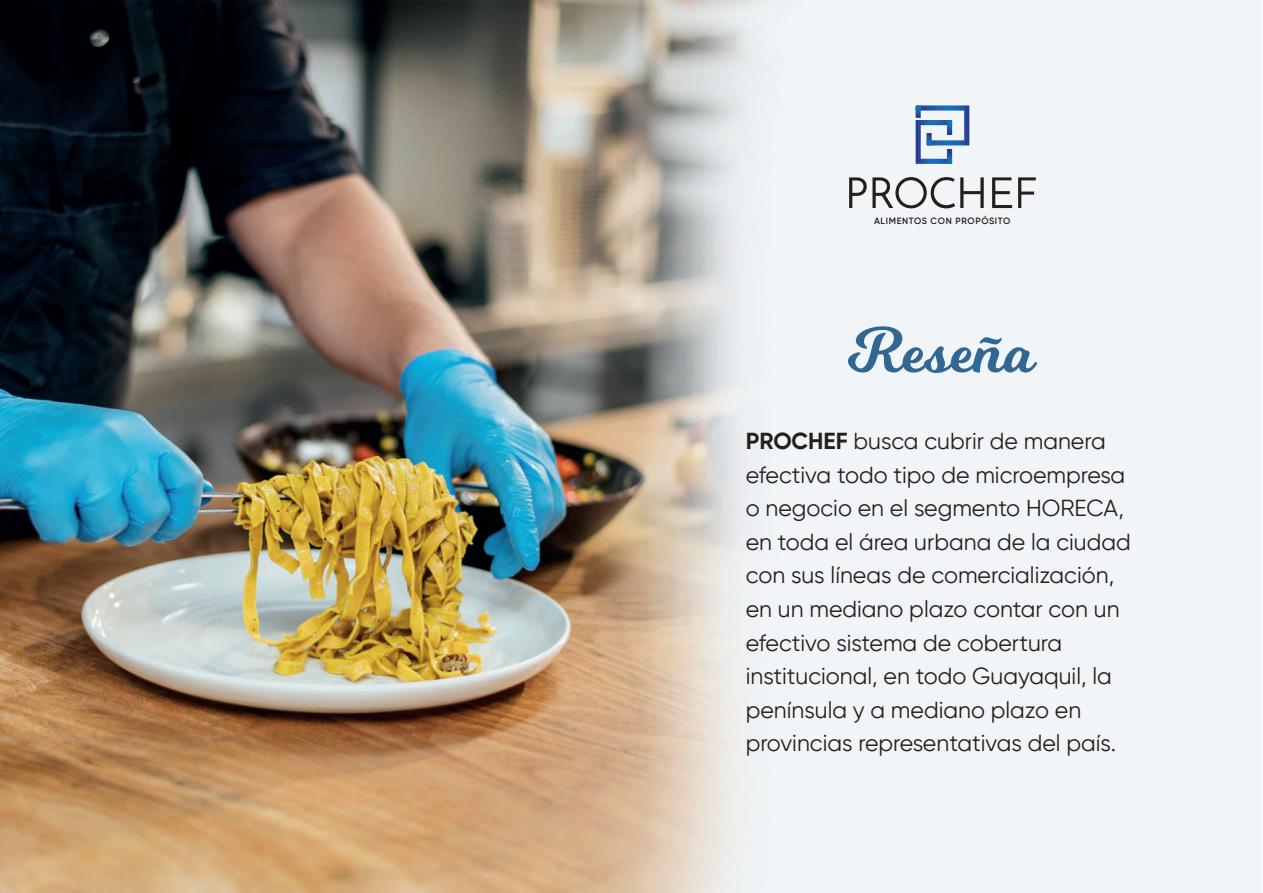
<style>
.page{position:relative;width:1263px;height:893px;background:#fff}
.page>*{position:absolute;margin:0;border:0;box-sizing:border-box;transform-origin:0 0}
.t1{font:63px "Milkshake";color:#316893}
.t2{font:23.1px/33.6px "Gilroy";color:#231f20}
.t3{font:600 9px "Gilroy";letter-spacing:.075em;color:#231f20}
.s1{font-weight:700}
</style>
<div class="page">
<img style="left:0;top:0;width:1261px;height:893px">
<svg style="left:915px;top:105px;width:54px;height:59px"></svg>
<svg style="left:849px;top:177px;width:135px;height:31px"></svg>
<svg style="left:992px;top:177px;width:20px;height:31px"></svg>
<svg style="left:1018px;top:177px;width:18px;height:31px"></svg>
<p class="t3" style="left:874px;top:215px;width:138px">ALIMENTOS CON PROPÓSITO</p>
<h1 class="t1" style="left:848px;top:306px;width:188px">Reseña</h1>
<p class="t2" style="left:746px;top:424px;width:387px"><span class="s1">PROCHEF</span> busca cubrir de manera efectiva todo tipo de microempresa o negocio en el segmento HORECA, en toda el área urbana de la ciudad con sus líneas de comercialización, en un mediano plazo contar con un efectivo sistema de cobertura institucional, en todo Guayaquil, la península y a mediano plazo en provincias representativas del país.</p>
</div>
